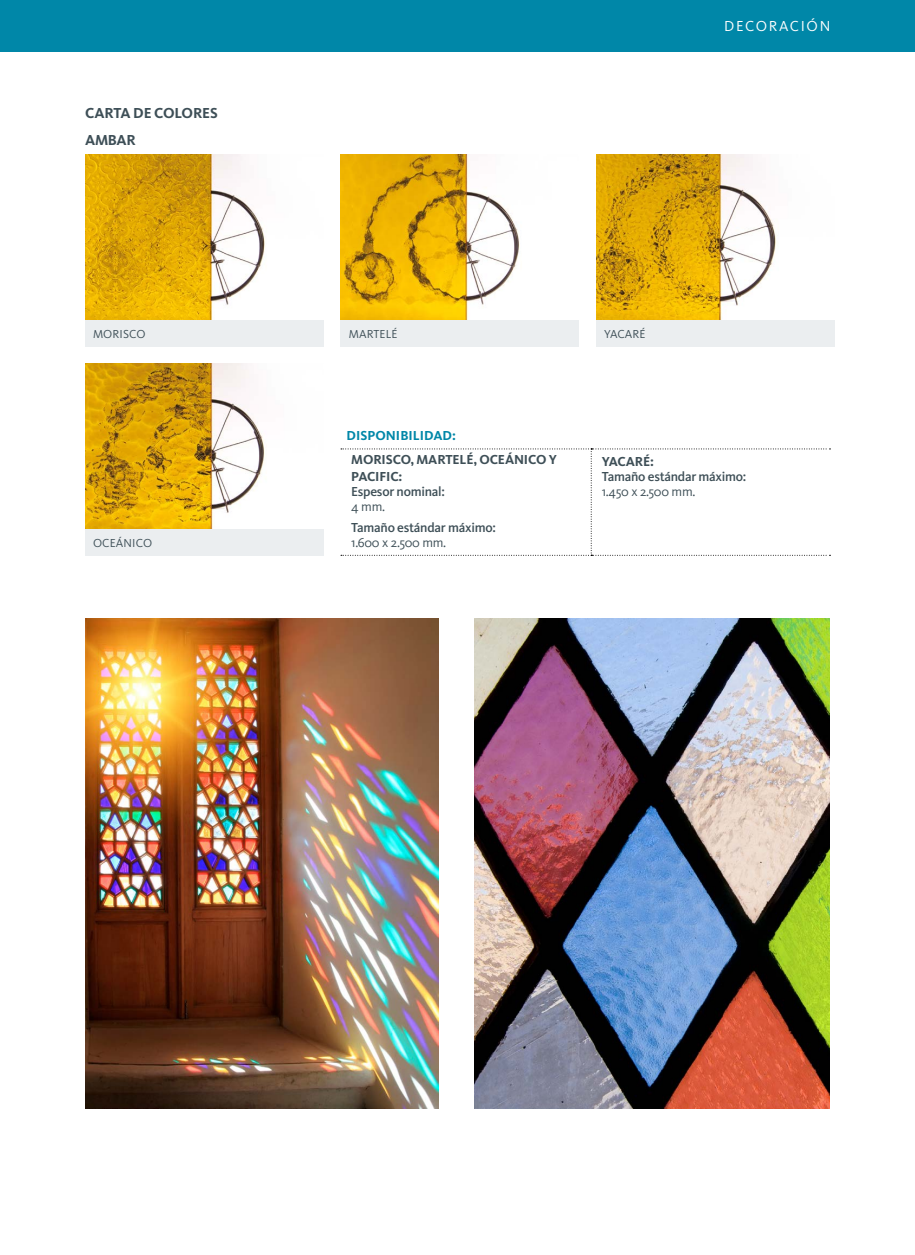
<style>
.page{position:relative;width:915px;height:1255px;background:#fff}
.page>*{position:absolute;margin:0;border:0;box-sizing:border-box;transform-origin:0 0}
.t1{font:700 15px "Kievit OT";letter-spacing:-.015em;color:#3e4f57}
.t2{font:15px "Kievit OT";letter-spacing:.11em;color:#fff}
.t3{font:500 13.5px "Kievit OT";letter-spacing:-.02em;color:#3e4f57}
.t4{font:700 13.5px/16.5px "Kievit OT";letter-spacing:-.01em;color:#3e4f57}
.t5{font:13.5px "Kievit";letter-spacing:-.02em;color:#3e4f57}
.t6{font:700 13.5px "Kievit";color:#0087a8}
.t7{font:12px "Kievit OT";letter-spacing:.01em;color:#3e4f57}
</style>
<div class="page">
<div style="left:0;top:0;width:914px;height:51px;background:#0087a8"></div>
<img style="left:85px;top:154px;width:180px;height:166px">
<img style="left:85px;top:363px;width:180px;height:166px">
<img style="left:340px;top:154px;width:180px;height:166px">
<img style="left:596px;top:154px;width:180px;height:166px">
<div style="left:85px;top:320px;width:239px;height:26px;background:#ebeef0"></div>
<div style="left:85px;top:529px;width:239px;height:26px;background:#ebeef0"></div>
<div style="left:340px;top:320px;width:239px;height:26px;background:#ebeef0"></div>
<div style="left:596px;top:320px;width:238px;height:26px;background:#ebeef0"></div>
<svg style="left:341px;top:448px;width:489px;height:108px"></svg>
<img style="left:85px;top:619px;width:354px;height:488px">
<img style="left:474px;top:619px;width:355px;height:488px">
<p class="t1" style="left:85px;top:104px;width:134px">CARTA DE COLORES</p>
<p class="t1" style="left:85px;top:131px;width:51px">AMBAR</p>
<p class="t7" style="left:93px;top:327px;width:45px">MORI SCO</p>
<p class="t7" style="left:93px;top:536px;width:9px">OCEÁNICO</p>
<p class="t2" style="left:724px;top:18px;width:108px">Decoración</p>
<p class="t7" style="left:348px;top:327px;width:18px">MARTELÉ</p>
<p class="t7" style="left:603px;top:327px;width:14px">YACARÉ</p>
<p class="t6" style="left:346px;top:427px;width:82px">DISPONIBI LIDAD</p>
<p class="t6" style="left:452px;top:427px;width:5px">:</p>
<p class="t4" style="left:351px;top:451px;width:207px">MORISCO, MARTELÉ, OCEÁNICO Y<br>PACIFIC:</p>
<p class="t3" style="left:351px;top:483px;width:95px">Espesor nominal:</p>
<p class="t5" style="left:351px;top:498px;width:35px">4 mm.</p>
<p class="t3" style="left:351px;top:519px;width:146px">Tamaño estándar máximo:</p>
<p class="t5" style="left:351px;top:535px;width:96px">1.600 x 2.500 mm.</p>
<p class="t4" style="left:601px;top:453px;width:17px">YACA</p>
<p class="t4" style="left:634px;top:453px;width:21px">RÉ:</p>
<p class="t3" style="left:601px;top:469px;width:146px">Tamaño estándar máximo:</p>
<p class="t5" style="left:601px;top:484px;width:95px">1.450 x 2.500 mm.</p>
</div>
